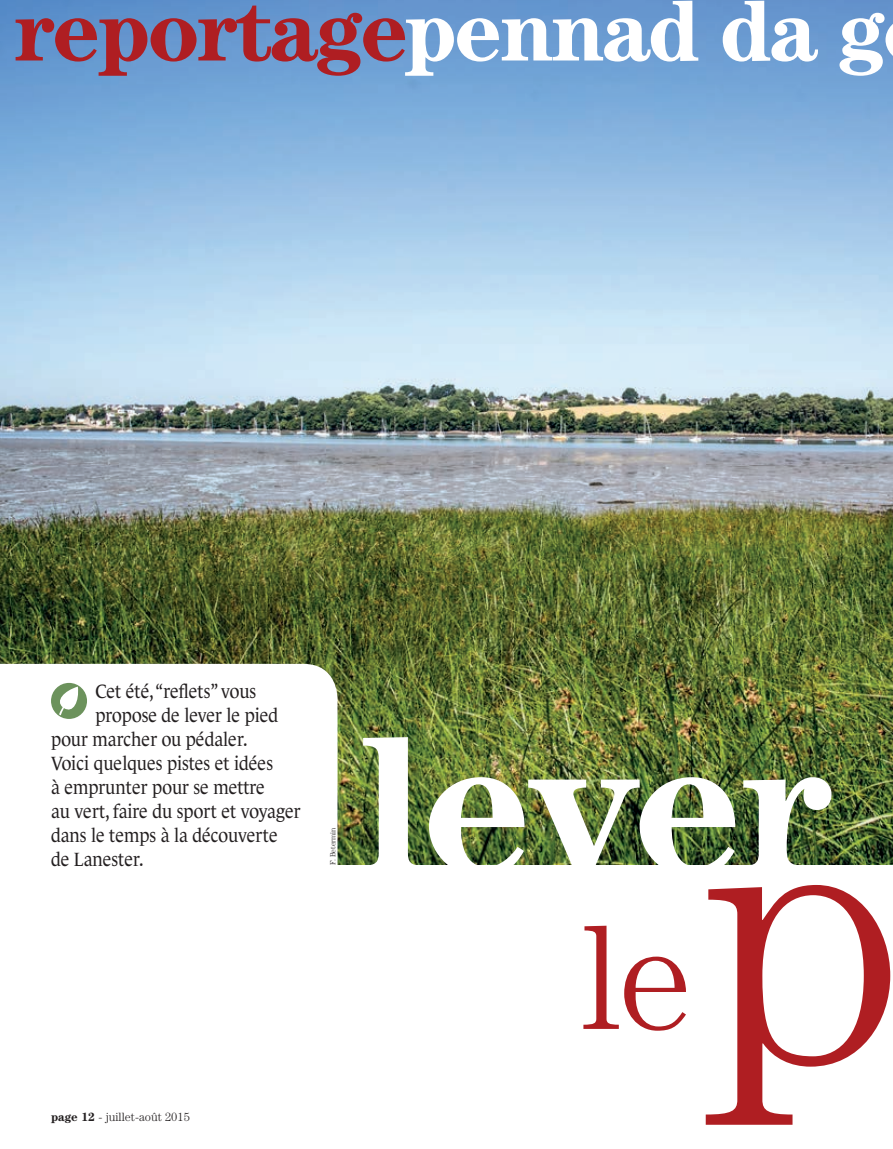
<style>
.page{position:relative;width:893px;height:1149px;background:#fff}
.page>*{position:absolute;margin:0;border:0;box-sizing:border-box;transform-origin:0 0}
.t1{font:300 367.65px "Century";color:#af1e22}
.t2{font:700 200.1px "Century";letter-spacing:-.02em;color:#fff}
.t3{font:300 149.85px "Century";color:#af1e22}
.t4{font:700 87.6px "Century";letter-spacing:-.03em;color:#af1e22}
.t5{font:19.5px "Le Monde Journal";color:#231f20;scale:.9 1}
.t6{font:300 12px "Century";color:#231f20}
.t7{font:300 7.5px "Century";letter-spacing:-.01em;color:#231f20}
.s1{color:#fff}
.s2{font-weight:700}
</style>
<div class="page">
<img style="left:0;top:0;width:893px;height:864px">
<svg style="left:0;top:663px;width:337px;height:201px"></svg>
<div style="left:51px;top:682px;width:36px;height:36px;background:#6c925c;border-radius:50%"></div>
<svg style="left:55px;top:686px;width:25px;height:29px"></svg>
<h3 class="t4" style="left:14px;top:-22px;width:872px">reportage<span class="s1">pennad da g</span></h3>
<p class="t5" style="left:96px;top:680px;width:180px">Cet été, “reflets” vous</p>
<p class="t5" style="left:96px;top:704px;width:204px">propose de lever le pied</p>
<p class="t5" style="left:51px;top:728px;width:220px">pour marcher ou pédaler.</p>
<p class="t5" style="left:51px;top:752px;width:248px">Voici quelques pistes et idées</p>
<p class="t5" style="left:51px;top:776px;width:239px">à emprunter pour se mettre</p>
<p class="t5" style="left:51px;top:800px;width:279px">au vert, faire du sport et voyager</p>
<p class="t5" style="left:51px;top:824px;width:253px">dans le temps à la découverte</p>
<p class="t5" style="left:51px;top:848px;width:104px">de Lanester.</p>
<p class="t6" style="left:51px;top:1109px;width:140px"><span class="s2">page 12</span> - juillet-août 2015</p>
<p class="t7" style="left:329px;top:864px;width:39px;rotate:-90deg">F. Betermin</p>
<h2 class="t2" style="left:359px;top:686px;width:475px">lever</h2>
<h3 class="t3" style="left:582px;top:891px;width:112px">le</h3>
<h1 class="t1" style="left:702px;top:724px;width:206px">p</h1>
</div>
